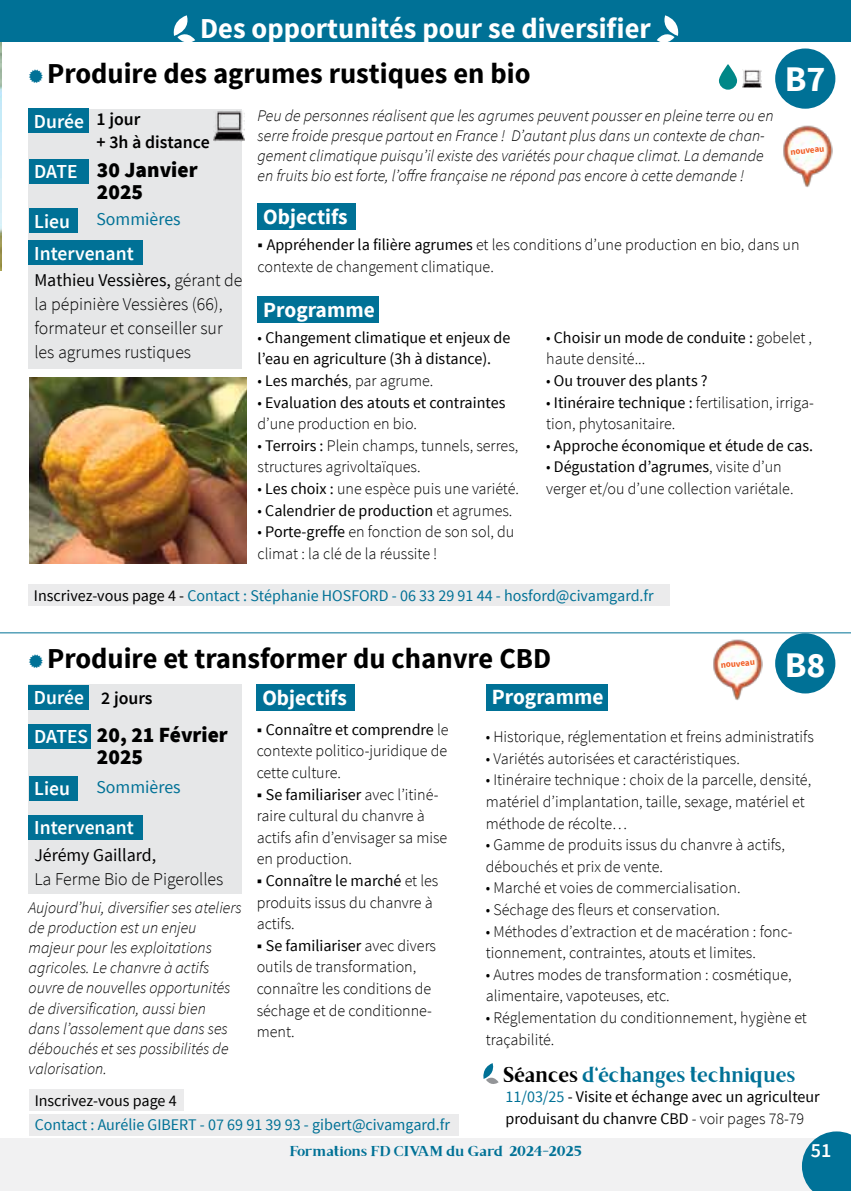
<style>
.page{position:relative;width:851px;height:1191px;background:#fff}
.page>*{position:absolute;margin:0;border:0;box-sizing:border-box;transform-origin:0 0}
.t1{font:700 36px "Source Sans Pro";color:#fff}
.t2{font:700 28.8px "Source Sans Pro";color:#000}
.t3{font:700 28.8px "Source Sans Pro";color:#fff}
.t4{font:900 21.6px/22px "Source Sans Pro";color:#000;text-align:center}
.t5{font:700 21.6px "Source Sans Pro";color:#fff}
.t6{font:21.6px "Brixton TC";color:#007196}
.t7{font:600 20px "Source Sans Pro";color:#fff}
.t8{font:600 19.8px "Source Sans Pro";color:#fff}
.t9{font:300 18px/24px "Source Sans Pro";color:#000}
.t10{font:600 18px/22px "Source Sans Pro";color:#000}
.t11{font:18px "Source Sans Pro";color:#007196}
.t12{font:18px "Source Sans Pro";color:#000}
.t13{font:300 16.2px/21.6px "Source Sans Pro";color:#000}
.t14{font:italic 300 16.2px/20px "Source Sans Pro";color:#000}
.t15{font:16.2px/21.6px "Source Sans Pro";color:#000}
.t16{font:16.2px "Source Sans Pro";color:#007196}
.t17{font:14.4px "Brixton TC";color:#007196;scale:1.08 1}
.t18{font:700 9px "Source Sans Pro";color:#f15d22}
.s1{font-weight:600;font-size:19.8px;color:#fff}
.s2{font-weight:400}
.s3{font-weight:400;font-size:18px}
.s4{font-weight:300}
.s5{color:#000}
.s6{color:#007196}
</style>
<div class="page">
<div style="left:0;top:0;width:850px;height:42px;background:#007196"></div>
<div style="left:0;top:1138px;width:850px;height:53px;background:#f1f1f2"></div>
<svg style="left:173px;top:15px;width:22px;height:27px"></svg>
<svg style="left:656px;top:15px;width:23px;height:27px"></svg>
<svg style="left:801px;top:1131px;width:49px;height:60px;background:#2485a6"></svg>
<hr style="left:0;top:632px;width:850px;height:1px;background:#007196">
<div style="left:775px;top:48px;width:60px;height:61px;background:#007196;border-radius:50%"></div>
<img style="left:0;top:43px;width:1px;height:228px">
<div style="left:29px;top:109px;width:213px;height:259px;background:#e6e7e8"></div>
<div style="left:28px;top:109px;width:60px;height:24px;background:#007196"></div>
<div style="left:29px;top:208px;width:48px;height:24px;background:#007196"></div>
<div style="left:29px;top:159px;width:59px;height:24px;background:#007196"></div>
<div style="left:29px;top:240px;width:114px;height:24px;background:#007196"></div>
<img style="left:213px;top:111px;width:31px;height:31px">
<div style="left:28px;top:585px;width:642px;height:21px;background:#ebebec"></div>
<div style="left:257px;top:203px;width:98px;height:27px;background:#007196"></div>
<div style="left:257px;top:296px;width:121px;height:27px;background:#007196"></div>
<img style="left:29px;top:378px;width:218px;height:185px">
<div style="left:775px;top:633px;width:60px;height:60px;background:#007196;border-radius:50%"></div>
<div style="left:29px;top:684px;width:213px;height:209px;background:#e6e7e8"></div>
<div style="left:28px;top:685px;width:60px;height:24px;background:#007196"></div>
<div style="left:29px;top:776px;width:48px;height:24px;background:#007196"></div>
<div style="left:29px;top:724px;width:62px;height:24px;background:#007196"></div>
<div style="left:29px;top:815px;width:114px;height:24px;background:#007196"></div>
<div style="left:257px;top:684px;width:98px;height:27px;background:#007196"></div>
<div style="left:486px;top:683px;width:121px;height:27px;background:#007196"></div>
<div style="left:29px;top:1114px;width:429px;height:21px;background:#ebebec"></div>
<img style="left:783px;top:125px;width:49px;height:62px">
<img style="left:713px;top:639px;width:49px;height:61px">
<svg style="left:483px;top:1063px;width:15px;height:21px"></svg>
<div style="left:29px;top:1089px;width:155px;height:21px;background:#ebebec"></div>
<img style="left:742px;top:70px;width:19px;height:17px">
<svg style="left:718px;top:64px;width:19px;height:26px"></svg>
<h2 class="t3" style="left:200px;top:10px;width:452px">Des opportunités pour se diversifier</h2>
<h2 class="t2" style="left:47px;top:55px;width:485px">Produire des agrumes rustiques en bio</h2>
<h1 class="t1" style="left:784px;top:56px;width:42px">B7</h1>
<p class="t8" style="left:34px;top:109px;width:52px">Durée</p>
<p class="t10" style="left:96px;top:109px;width:115px">1 jour<br>+ 3h à distance</p>
<h3 class="t4" style="left:34px;top:160px;width:165px"><span class="s1">DATE</span> 30 Janvier<br>2025</h3>
<p class="t8" style="left:34px;top:208px;width:37px">Lieu</p>
<p class="t11" style="left:96px;top:208px;width:86px">Sommières</p>
<p class="t8" style="left:34px;top:240px;width:101px">Intervenant</p>
<p class="t9" style="left:34px;top:268px;width:209px"><span class="s2">Mathieu Vessières,</span> gérant de la pépinière Vessières (66), formateur et conseiller sur les agrumes rustiques</p>
<p class="t13" style="left:35px;top:278px;width:158px">formateur et producteur de champignons</p>
<p class="t14" style="left:257px;top:105px;width:517px">Peu de personnes réalisent que les agrumes peuvent pousser en pleine terre ou en serre froide presque partout en France ! D’autant plus dans un contexte de chan&shy;gement climatique puisqu’il existe des variétés pour chaque climat. La demande en fruits bio est forte, l’offre française ne répond pas encore à cette demande !</p>
<h3 class="t5" style="left:263px;top:203px;width:86px">Objectifs</h3>
<p class="t18" style="left:789px;top:146px;width:35px;rotate:-5deg">nouveau</p>
<p class="t13" style="left:257px;top:234px;width:543px"><span class="s3">■</span> <span class="s2">Appréhender la filière agrumes</span> et les conditions d’une production en bio, dans un contexte de changement climatique.</p>
<h3 class="t5" style="left:263px;top:296px;width:113px">Programme</h3>
<p class="t15" style="left:257px;top:327px;width:254px"><span class="s4">•</span> Changement climatique et enjeux de l’eau en agriculture (3h à distance).</p>
<p class="t13" style="left:257px;top:370px;width:177px">• <span class="s2">Les marchés</span>, par agrume.</p>
<p class="t15" style="left:257px;top:392px;width:249px"><span class="s4">•</span> Evaluation des atouts et contraintes <span class="s4">d’une production en bio.</span></p>
<p class="t13" style="left:257px;top:435px;width:262px">• <span class="s2">Terroirs :</span> Plein champs, tunnels, serres, structures agrivoltaïques.</p>
<p class="t13" style="left:257px;top:478px;width:263px">• <span class="s2">Les choix :</span> une espèce puis une variété.</p>
<p class="t15" style="left:257px;top:500px;width:256px"><span class="s4">•</span> Calendrier de production <span class="s4">et agrumes.</span></p>
<p class="t13" style="left:257px;top:521px;width:258px">• <span class="s2">Porte-greffe</span> en fonction de son sol, du climat : la clé de la réussite !</p>
<p class="t13" style="left:546px;top:327px;width:267px">• <span class="s2">Choisir un mode de conduite :</span> gobelet , haute densité...</p>
<p class="t15" style="left:546px;top:370px;width:163px"><span class="s4">•</span> Ou trouver des plants ?</p>
<p class="t13" style="left:546px;top:391px;width:269px">• <span class="s2">Itinéraire technique :</span> fertilisation, irriga&shy;tion, phytosanitaire.</p>
<p class="t15" style="left:546px;top:435px;width:268px"><span class="s4">•</span> Approche économique et étude de cas.</p>
<p class="t13" style="left:546px;top:456px;width:249px">• <span class="s2">Dégustation d’agrumes</span>, visite d’un verger et/ou d’une collection variétale.</p>
<p class="t16" style="left:34px;top:586px;width:621px"><span class="s5">Inscrivez-vous page 4 -</span> Contact : Stéphanie HOSFORD - 06 33 29 91 44 - hosford@civamgard.fr</p>
<h2 class="t2" style="left:47px;top:639px;width:505px">Produire et transformer du chanvre CBD</h2>
<p class="t8" style="left:34px;top:685px;width:52px">Durée</p>
<h1 class="t1" style="left:784px;top:642px;width:42px">B8</h1>
<p class="t18" style="left:720px;top:659px;width:35px;rotate:-5deg">nouveau</p>
<p class="t10" style="left:101px;top:687px;width:53px">2 jours</p>
<h3 class="t5" style="left:262px;top:683px;width:86px">Objectifs</h3>
<h3 class="t5" style="left:492px;top:683px;width:113px">Programme</h3>
<p class="t13" style="left:485px;top:726px;width:329px">• Historique, réglementation et freins administratifs</p>
<p class="t13" style="left:485px;top:747px;width:255px">• Variétés autorisées et caractéristiques.</p>
<p class="t13" style="left:485px;top:769px;width:327px">• Itinéraire technique : choix de la parcelle, densité, matériel d’implantation, taille, sexage, matériel et méthode de récolte…</p>
<p class="t13" style="left:485px;top:834px;width:300px">• Gamme de produits issus du chanvre à actifs, débouchés et prix de vente.</p>
<p class="t13" style="left:485px;top:877px;width:256px">• Marché et voies de commercialisation.</p>
<p class="t13" style="left:485px;top:899px;width:236px">• Séchage des fleurs et conservation.</p>
<p class="t13" style="left:485px;top:920px;width:308px">• Méthodes d’extraction et de macération : fonc&shy;tionnement, contraintes, atouts et limites.</p>
<p class="t13" style="left:485px;top:963px;width:307px">• Autres modes de transformation : cosmétique, alimentaire, vapoteuses, etc.</p>
<p class="t13" style="left:485px;top:1007px;width:322px">• Réglementation du conditionnement, hygiène et traçabilité.</p>
<p class="t13" style="left:257px;top:718px;width:193px;text-align:justify"><span class="s3">■</span> <span class="s2">Connaître et comprendre</span> le contexte politico-juridique de cette culture.</p>
<p class="t13" style="left:257px;top:783px;width:192px"><span class="s3">■</span> <span class="s2">Se familiariser</span> avec l’itiné&shy;raire cultural du chanvre à actifs afin d’envisager sa mise en production.</p>
<p class="t13" style="left:257px;top:870px;width:183px"><span class="s3">■</span> <span class="s2">Connaître le marché</span> et les produits issus du chanvre à actifs.</p>
<p class="t13" style="left:257px;top:934px;width:181px"><span class="s3">■</span> <span class="s2">Se familiariser</span> avec divers outils de transformation, connaître les conditions de séchage et de conditionne&shy;ment.</p>
<h3 class="t4" style="left:97px;top:725px;width:132px;text-align:left;text-indent:-63px"><span class="s1">DATES</span> 20, 21 Février<br>2025</h3>
<p class="t8" style="left:34px;top:776px;width:37px">Lieu</p>
<p class="t11" style="left:96px;top:776px;width:86px">Sommières</p>
<p class="t8" style="left:34px;top:815px;width:101px">Intervenant</p>
<p class="t12" style="left:34px;top:843px;width:123px">Jérémy Gaillard,</p>
<p class="t9" style="left:34px;top:866px;width:190px">La Ferme Bio de Pigerolles</p>
<p class="t14" style="left:29px;top:898px;width:214px">Aujourd’hui, diversifier ses ateliers de production est un enjeu majeur pour les exploitations agricoles. Le chanvre à actifs ouvre de nouvelles opportunités de diversification, aussi bien<br>dans l’assolement que dans ses débouchés et ses possibilités de valorisation.</p>
<h3 class="t6" style="left:503px;top:1061px;width:294px"><span class="s5">Séances</span> d'échanges techniques</h3>
<p class="t15" style="left:35px;top:1089px;width:143px">Inscrivez-vous page 4</p>
<p class="t15" style="left:505px;top:1086px;width:316px"><span class="s6">11/03/25</span> - Visite et échange avec un agriculteur produisant du chanvre CBD <span class="s4">- voir pages 78-79</span></p>
<p class="t16" style="left:35px;top:1115px;width:417px">Contact : Aurélie GIBERT - 07 69 91 39 93 - gibert@civamgard.fr</p>
<p class="t17" style="left:289px;top:1142px;width:272px">Formations FD CIVAM du Gard 2024-2025</p>
<p class="t7" style="left:810px;top:1137px;width:22px">51</p>
</div>
